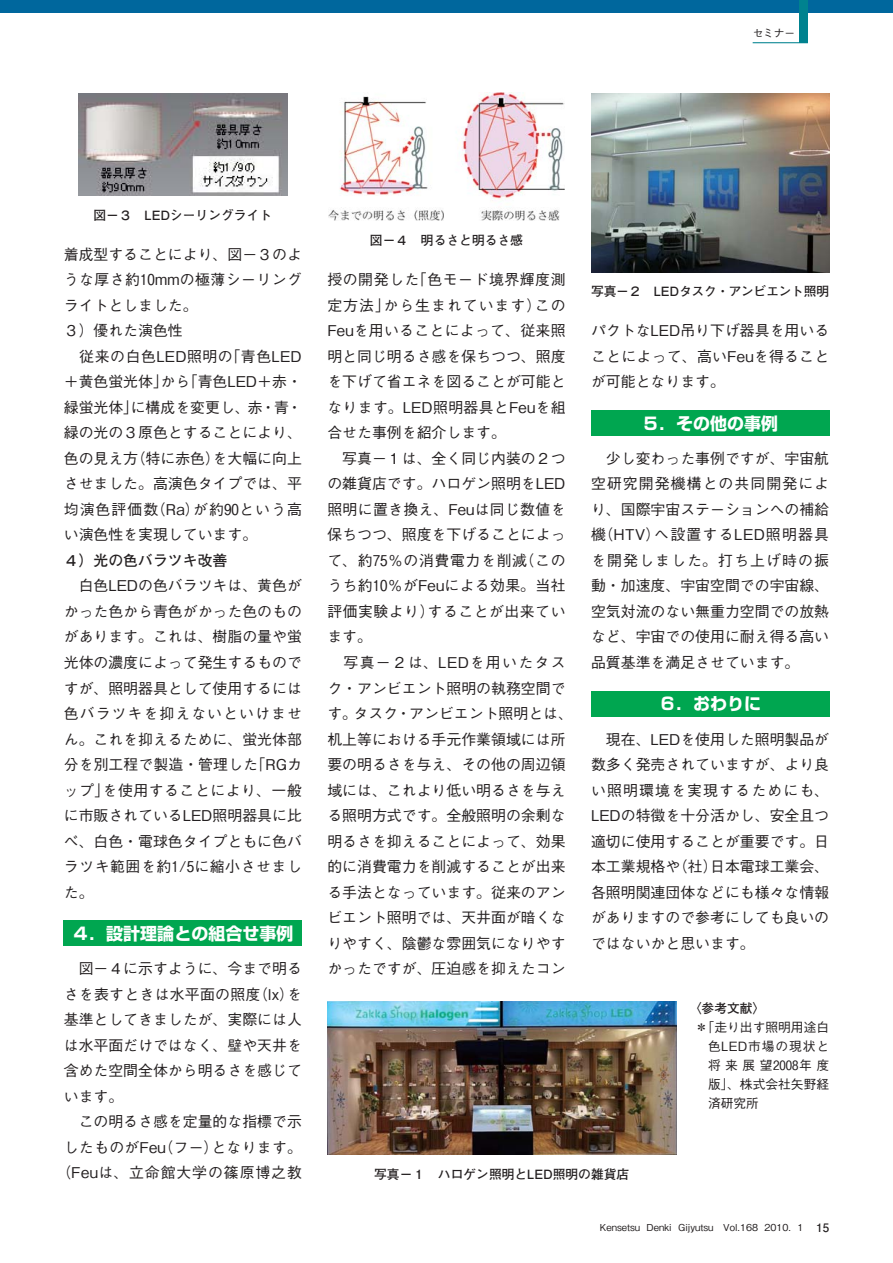
<style>
.page{position:relative;width:893px;height:1263px;background:#fff}
.page>*{position:absolute;margin:0;border:0;box-sizing:border-box;transform-origin:0 0}
.t1{font:16.95px "Shin Go Pro Bold 90 msp RKSJ H";color:#fff}
.t2{font:14.85px/25.5px "Gothic BBB Pro Medium 90 msp RKSJ H";color:#231f20;text-align:justify}
.t3{font:14.85px "Gothic BBB Pro Medium 90 msp RKSJ H";letter-spacing:.02em;color:#231f20}
.t4{font:14.85px "Gothic BBB Pro Medium 90 msp RKSJ H";letter-spacing:.06em;color:#231f20}
.t5{font:14.85px "Futo Go B101 Pro Bold 90 msp RKSJ H";color:#231f20}
.t6{font:12.75px "Futo Go B101 Pro Bold 90 msp RKSJ H";color:#231f20}
.t7{font:12.75px/19.2px "Gothic BBB Pro Medium 90 msp RKSJ H";color:#231f20;text-align:justify}
.t8{font:10.65px "Gothic BBB Pro Medium 90 msp RKSJ H";color:#231f20}
.t9{font:9.6px "Gothic BBB Pro Medium 90 msp RKSJ H";color:#231f20}
.s1{font-family:"APXL03 Chu Gothic BBB NUM 90 msp RKSJ H"}
.s2{font-family:"Futo Go B101 Pro Bold 90 msp RKSJ H";font-size:11.7px}
</style>
<div class="page">
<div style="left:0;top:0;width:893px;height:13px;background:#00679d"></div>
<div style="left:799px;top:0;width:9px;height:43px;background:#00828f"></div>
<hr style="left:753px;top:42px;width:55px;height:1px;background:#00828f">
<div style="left:64px;top:921px;width:238px;height:25px;background:#00a650"></div>
<div style="left:591px;top:410px;width:238px;height:26px;background:#00a650"></div>
<div style="left:591px;top:691px;width:238px;height:25px;background:#00a650"></div>
<img style="left:78px;top:94px;width:209px;height:102px">
<img style="left:329px;top:92px;width:235px;height:128px">
<img style="left:591px;top:94px;width:238px;height:178px">
<img style="left:327px;top:1001px;width:349px;height:153px">
<p class="t8" style="left:753px;top:29px;width:44px">セミナー</p>
<p class="t6" style="left:94px;top:210px;width:180px">図－３　LEDシーリングライト</p>
<p class="t2" style="left:64px;top:243px;width:240px;text-align:left">着成型することにより、図－３のような厚さ約<span class="s1">10</span>mmの極薄シーリングライトとしました。<br>３）優れた演色性<br>　従来の白色LED照明の「青色LED＋黄色蛍光体」から「青色LED＋赤・緑蛍光体」に構成を変更し、赤・青・緑の光の３原色とすることにより、色の見え方（特に赤色）を大幅に向上させました。高演色タイプでは、平均演色評価数（Ra）が約<span class="s1">90</span>という高い演色性を実現しています。</p>
<p class="t5" style="left:64px;top:555px;width:165px">４）光の色バラツキ改善</p>
<p class="t2" style="left:64px;top:575px;width:240px">　白色LEDの色バラツキは、黄色がかった色から青色がかった色のものがあります。これは、樹脂の量や蛍光体の濃度によって発生するものですが、照明器具として使用するには色バラツキを抑えないといけません。これを抑えるために、蛍光体部分を別工程で製造・管理した「RGカップ」を使用することにより、一般に市販されているLED照明器具に比べ、白色・電球色タイプともに色バラツキ範囲を約<span class="s1">1</span>/<span class="s1">5</span>に縮小させました。</p>
<p class="t1" style="left:72px;top:927px;width:223px">４．設計理論との組合せ事例</p>
<p class="t2" style="left:64px;top:958px;width:240px">　図－４に示すように、今まで明る</p>
<p class="t3" style="left:64px;top:988px;width:240px">さを表すときは水平面の照度（lx）を</p>
<p class="t2" style="left:64px;top:1009px;width:240px">基準としてきましたが、実際には人</p>
<p class="t2" style="left:64px;top:1034px;width:240px">は水平面だけではなく、壁や天井を</p>
<p class="t2" style="left:64px;top:1060px;width:240px">含めた空間全体から明るさを感じて</p>
<p class="t2" style="left:64px;top:1085px;width:61px">います。</p>
<p class="t2" style="left:64px;top:1111px;width:240px">　この明るさ感を定量的な指標で示</p>
<p class="t3" style="left:64px;top:1141px;width:240px">したものがFeu（フー）となります。</p>
<p class="t4" style="left:56px;top:1167px;width:247px">（Feuは、立命館大学の篠原博之教</p>
<p class="t6" style="left:370px;top:235px;width:155px">図－４　明るさと明るさ感</p>
<p class="t2" style="left:327px;top:269px;width:247px;text-align:left">授の開発した「色モード境界輝度測定方法」から生まれています）この<br>Feuを用いることによって、従来照明と同じ明るさ感を保ちつつ、照度を下げて省エネを図ることが可能となります。LED照明器具とFeuを組合せた事例を紹介します。<br>　写真－１は、全く同じ内装の２つの雑貨店です。ハロゲン照明をLED照明に置き換え、Feuは同じ数値を保ちつつ、照度を下げることによって、約<span class="s1">75</span>％の消費電力を削減（このうち約<span class="s1">10</span>％がFeuによる効果。当社評価実験より）することが出来ています。<br>　写真－２は、LEDを用いたタスク・アンビエント照明の執務空間です。タスク・アンビエント照明とは、机上等における手元作業領域には所要の明るさを与え、その他の周辺領域には、これより低い明るさを与える照明方式です。全般照明の余剰な明るさを抑えることによって、効果的に消費電力を削減することが出来る手法となっています。従来のアンビエント照明では、天井面が暗くなりやすく、陰鬱な雰囲気になりやすかったですが、圧迫感を抑えたコン</p>
<p class="t6" style="left:591px;top:287px;width:240px">写真－２　LEDタスク・アンビエント照明</p>
<p class="t2" style="left:591px;top:320px;width:240px">パクトなLED吊り下げ器具を用いることによって、高いFeuを得ることが可能となります。</p>
<p class="t1" style="left:642px;top:417px;width:138px">５．その他の事例</p>
<p class="t2" style="left:591px;top:447px;width:240px">　少し変わった事例ですが、宇宙航空研究開発機構との共同開発により、国際宇宙ステーションへの補給機（HTV）へ設置するLED照明器具を開発しました。打ち上げ時の振動・加速度、宇宙空間での宇宙線、空気対流のない無重力空間での放熱など、宇宙での使用に耐え得る高い品質基準を満足させています。</p>
<p class="t1" style="left:659px;top:697px;width:104px">６．おわりに</p>
<p class="t2" style="left:591px;top:728px;width:240px">　現在、LEDを使用した照明製品が数多く発売されていますが、より良い照明環境を実現するためにも、LEDの特徴を十分活かし、安全且つ適切に使用することが重要です。日本工業規格や（社）日本電球工業会、各照明関連団体などにも様々な情報がありますので参考にしても良いのではないかと思います。</p>
<p class="t6" style="left:689px;top:1003px;width:78px">〈参考文献〉</p>
<p class="t7" style="left:708px;top:1019px;width:123px;text-indent:-13px">＊ 「走り出す照明用途白色LED市場の現状と将来展望<span class="s1">2008</span>年度版」、株式会社矢野経済研究所</p>
<p class="t6" style="left:374px;top:1169px;width:257px">写真－１　ハロゲン照明とLED照明の雑貨店</p>
<p class="t9" style="left:600px;top:1224px;width:231px">Kensetsu Denki Gijyutsu　Vol.168 2010. 1 　<span class="s2">15</span></p>
</div>
